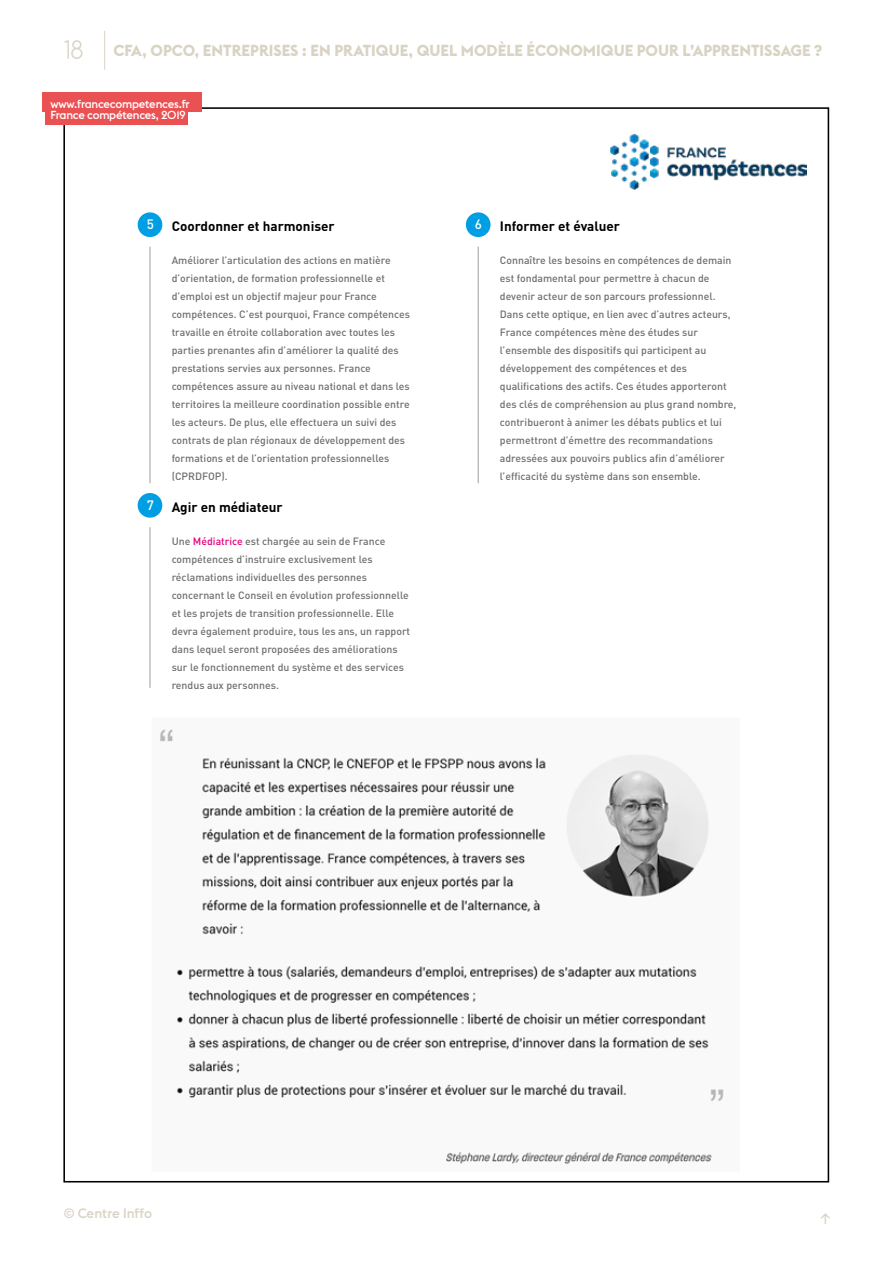
<style>
.page{position:relative;width:893px;height:1263px;background:#fff}
.page>*{position:absolute;margin:0;border:0;box-sizing:border-box;transform-origin:0 0}
.t1{font:300 24px "Comfortaa";color:#d9d3c3}
.t2{font:700 15.75px "Euclid Flex";color:#d9d3c3}
.t3{font:500 15px "Euclid Flex";color:#d9d3c3}
.t4{font:700 13.5px "DIN";color:#000}
.t5{font:500 13.5px "Euclid Flex";color:#d9d3c3}
.t6{font:500 13.5px "DIN";color:#fff}
.t7{font:500 11.55px/11.6px "Euclid Flex";letter-spacing:-.02em;color:#fff}
.t8{font:500 10.5px/18px "DIN";color:#706f6f}
.s1{color:#e6007d}
</style>
<div class="page">
<hr style="left:104px;top:31px;width:1px;height:39px;background:#dfd9cc">
<img style="left:160px;top:729px;width:564px;height:436px">
<img style="left:611px;top:134px;width:195px;height:56px">
<div style="left:138px;top:212px;width:24px;height:25px;background:#009fe3;border-radius:50%"></div>
<div style="left:466px;top:212px;width:24px;height:25px;background:#009fe3;border-radius:50%"></div>
<div style="left:138px;top:493px;width:24px;height:25px;background:#009fe3;border-radius:50%"></div>
<hr style="left:150px;top:247px;width:1px;height:236px;background:#9d9d9c">
<hr style="left:478px;top:247px;width:1px;height:236px;background:#9d9d9c">
<hr style="left:150px;top:527px;width:1px;height:161px;background:#9d9d9c">
<div style="left:43px;top:92px;width:159px;height:20px;background:#ea5153"></div>
<div style="left:46px;top:106px;width:142px;height:19px;background:#ea5153"></div>
<h1 class="t1" style="left:64px;top:34px;width:21px">18</h1>
<h2 class="t2" style="left:113px;top:41px;width:710px">CFA, OPCO, ENTREPRISES : EN PRATIQUE, QUEL MODÈLE ÉCONOMIQUE POUR L’APPRENTISSAGE ?</h2>
<p class="t7" style="left:50px;top:98px;width:141px">www.francecompetences.fr<br>France compétences, 2019</p>
<p class="t6" style="left:147px;top:215px;width:9px">5</p>
<p class="t6" style="left:475px;top:215px;width:9px">6</p>
<p class="t4" style="left:172px;top:217px;width:165px">Coordonner et harmoniser</p>
<p class="t8" style="left:172px;top:251px;width:240px">Améliorer l’articulation des actions en matière d’orientation, de formation professionnelle et d’emploi est un objectif majeur pour France compétences. C’est pourquoi, France compétences travaille en étroite collaboration avec toutes les parties prenantes afin d’améliorer la qualité des prestations servies aux personnes. France compétences assure au niveau national et dans les territoires la meilleure coordination possible entre les acteurs. De plus, elle effectuera un suivi des contrats de plan régionaux de développement des formations et de l’orientation professionnelles (CPRDFOP).</p>
<p class="t6" style="left:147px;top:496px;width:9px">7</p>
<p class="t4" style="left:172px;top:498px;width:113px">Agir en médiateur</p>
<p class="t8" style="left:172px;top:531px;width:240px">Une <span class="s1">Médiatrice</span> est chargée au sein de France compétences d’instruire exclusivement les réclamations individuelles des personnes concernant le Conseil en évolution professionnelle et les projets de transition professionnelle. Elle devra également produire, tous les ans, un rapport dans lequel seront proposées des améliorations sur le fonctionnement du système et des services rendus aux personnes.</p>
<p class="t4" style="left:500px;top:217px;width:122px">Informer et évaluer</p>
<p class="t8" style="left:500px;top:251px;width:238px">Connaître les besoins en compétences de demain est fondamental pour permettre à chacun de devenir acteur de son parcours professionnel.<br>Dans cette optique, en lien avec d’autres acteurs, France compétences mène des études sur l’ensemble des dispositifs qui participent au développement des compétences et des qualifications des actifs. Ces études apporteront des clés de compréhension au plus grand nombre, contribueront à animer les débats publics et lui permettront d’émettre des recommandations adressées aux pouvoirs publics afin d’améliorer l’efficacité du système dans son ensemble.</p>
<p class="t5" style="left:64px;top:1205px;width:90px">© Centre Inffo</p>
<h3 class="t3" style="left:820px;top:1210px;width:13px">↑</h3>
</div>
